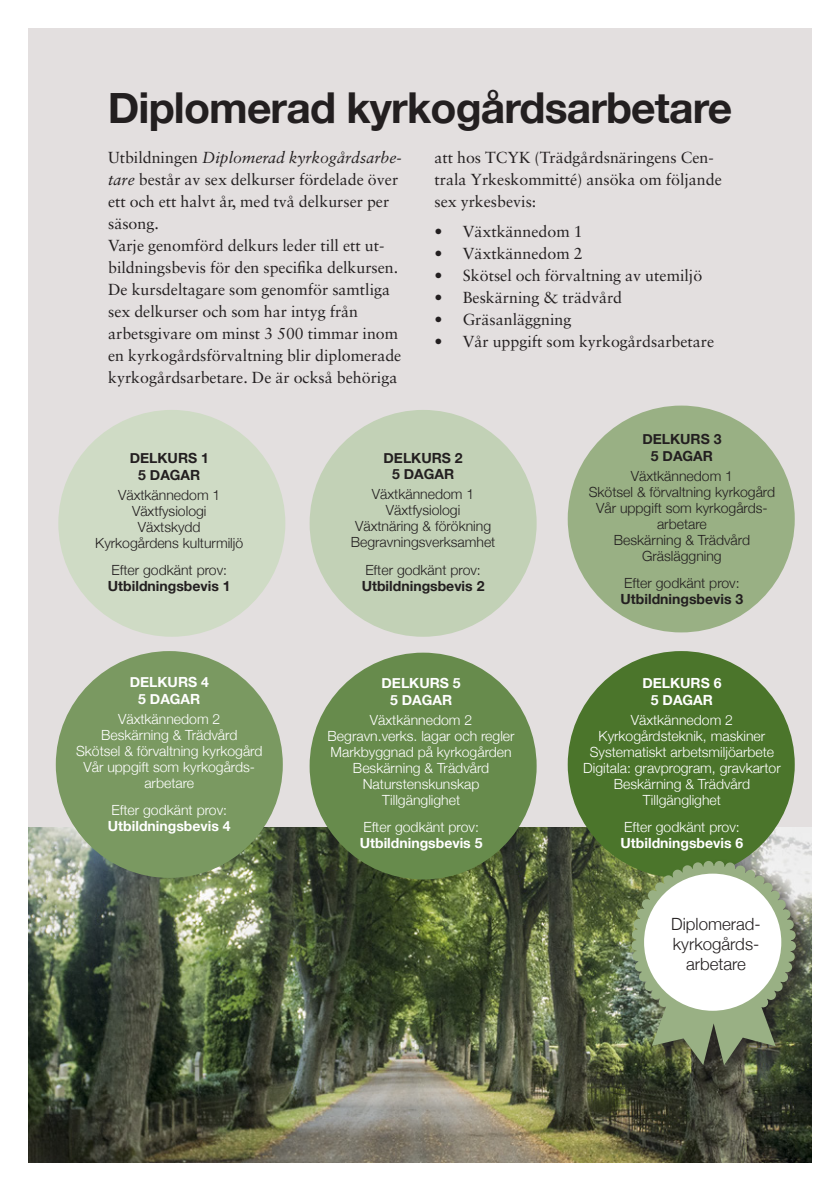
<style>
.page{position:relative;width:840px;height:1191px;background:#fff}
.page>*{position:absolute;margin:0;border:0;box-sizing:border-box;transform-origin:0 0}
.t1{font:700 42.6px "Helvetica Neue";letter-spacing:-.02em;color:#231f20}
.t2{font:300 16.8px/20px "Helvetica Neue";color:#231f20;text-align:center}
.t3{font:16px/22px "Sabon";color:#231f20}
.t4{font:16px "Sabon Italic Os F";color:#231f20}
.t5{font:300 14px/16px "Helvetica Neue";color:#fff;text-align:center}
.t6{font:300 14px/16px "Helvetica Neue";color:#231f20;text-align:center}
.t7{font:700 14px/16.8px "Helvetica Neue";color:#231f20;text-align:center}
.t8{font:700 14px/16.8px "Helvetica Neue";color:#fff;text-align:center}
.s1{font-family:"Sabon"}
.s2{font-family:"Sabon Italic Os F"}
</style>
<div class="page">
<div style="left:28px;top:28px;width:783px;height:1134px;background:#e3dfdf"></div>
<img style="left:28px;top:827px;width:783px;height:335px">
<div style="left:58px;top:410px;width:227px;height:227px;background:#cfdbc5;border-radius:50%"></div>
<div style="left:309px;top:410px;width:227px;height:227px;background:#c2d1b6;border-radius:50%"></div>
<div style="left:567px;top:405px;width:227px;height:227px;background:#99b084;border-radius:50%"></div>
<div style="left:56px;top:651px;width:227px;height:227px;background:#7a9961;border-radius:50%"></div>
<div style="left:309px;top:652px;width:227px;height:227px;background:#678b4c;border-radius:50%"></div>
<div style="left:567px;top:651px;width:227px;height:227px;background:#4b752b;border-radius:50%"></div>
<div style="left:628px;top:858px;width:185px;height:224px;background:#231f20;opacity:.75"></div>
<svg style="left:631px;top:861px;width:164px;height:204px;background:#7c8c6a"></svg>
<div style="left:643px;top:873px;width:137px;height:137px;background:#fff;border-radius:50%"></div>
<h1 class="t1" style="left:108px;top:75px;width:625px">Diplomerad kyrkogårdsarbetare</h1>
<p class="t4" style="left:108px;top:148px;width:295px"><span class="s1">Utbildningen</span> Diplomerad kyrkogårdsarbe-</p>
<p class="t3" style="left:108px;top:168px;width:294px"><span class="s2">tare</span> består av sex delkurser fördelade över ett och ett halvt år, med två delkurser per säsong.<br>Varje genomförd delkurs leder till ett ut&shy;bildningsbevis för den specifika delkursen.<br>De kursdeltagare som genomför samtliga sex delkurser och som har intyg från arbetsgivare om minst 3 500 timmar inom en kyrkogårdsförvaltning blir diplomerade kyrkogårdsarbetare. De är också behöriga</p>
<p class="t3" style="left:434px;top:146px;width:289px">att hos TCYK (Trädgårdsnäringens Cen&shy;trala Yrkeskommitté) ansöka om följande sex yrkesbevis:</p>
<p class="t3" style="left:434px;top:220px;width:149px">• Växtkännedom 1</p>
<p class="t3" style="left:434px;top:242px;width:149px">• Växtkännedom 2</p>
<p class="t3" style="left:434px;top:264px;width:269px">• Skötsel och förvaltning av utemiljö</p>
<p class="t3" style="left:434px;top:286px;width:189px">• Beskärning &amp; trädvård</p>
<p class="t3" style="left:434px;top:308px;width:138px">• Gräsanläggning</p>
<p class="t3" style="left:434px;top:330px;width:281px">• Vår uppgift som kyrkogårdsarbetare</p>
<p class="t7" style="left:130px;top:450px;width:81px">DELKURS 1<br>5 DAGAR</p>
<p class="t6" style="left:95px;top:486px;width:149px">Växtkännedom 1<br>Växtfysiologi<br>Växtskydd<br>Kyrkogårdens kulturmiljö</p>
<p class="t6" style="left:111px;top:561px;width:117px">Efter godkänt prov:</p>
<p class="t7" style="left:108px;top:578px;width:124px">Utbildningsbevis 1</p>
<p class="t8" style="left:130px;top:674px;width:81px">DELKURS 4<br>5 DAGAR</p>
<p class="t5" style="left:76px;top:709px;width:188px">Växtkännedom 2<br>Beskärning &amp; Trädvård<br>Skötsel &amp; förvaltning kyrkogård<br>Vår uppgift som kyrkogårds&shy;arbetare</p>
<p class="t5" style="left:111px;top:801px;width:117px">Efter godkänt prov:</p>
<p class="t8" style="left:108px;top:818px;width:124px">Utbildningsbevis 4</p>
<p class="t7" style="left:383px;top:449px;width:81px">DELKURS 2<br>5 DAGAR</p>
<p class="t6" style="left:350px;top:485px;width:146px">Växtkännedom 1<br>Växtfysiologi<br>Växtnäring &amp; förökning<br>Begravningsverksamhet</p>
<p class="t6" style="left:365px;top:561px;width:117px">Efter godkänt prov:</p>
<p class="t7" style="left:361px;top:578px;width:124px">Utbildningsbevis 2</p>
<p class="t8" style="left:381px;top:675px;width:81px">DELKURS 5<br>5 DAGAR</p>
<p class="t5" style="left:327px;top:710px;width:188px">Växtkännedom 2<br>Begravn.verks. lagar och regler<br>Markbyggnad på kyrkogården<br>Beskärning &amp; Trädvård<br>Naturstenskunskap<br>Tillgänglighet</p>
<p class="t5" style="left:363px;top:818px;width:117px">Efter godkänt prov:</p>
<p class="t8" style="left:359px;top:835px;width:124px">Utbildningsbevis 5</p>
<p class="t7" style="left:642px;top:431px;width:81px">DELKURS 3<br>5 DAGAR</p>
<p class="t6" style="left:588px;top:467px;width:188px">Växtkännedom 1<br>Skötsel &amp; förvaltning kyrkogård<br>Vår uppgift som kyrkogårds&shy;arbetare<br>Beskärning &amp; Trädvård<br>Gräsläggning</p>
<p class="t6" style="left:623px;top:574px;width:117px">Efter godkänt prov:</p>
<p class="t7" style="left:620px;top:591px;width:124px">Utbildningsbevis 3</p>
<p class="t8" style="left:642px;top:675px;width:81px">DELKURS 6<br>5 DAGAR</p>
<p class="t5" style="left:583px;top:710px;width:199px">Växtkännedom 2<br>Kyrkogårdsteknik, maskiner<br>Systematiskt arbetsmiljöarbete<br>Digitala: gravprogram, gravkartor<br>Beskärning &amp; Trädvård<br>Tillgänglighet</p>
<p class="t5" style="left:623px;top:818px;width:117px">Efter godkänt prov:</p>
<p class="t8" style="left:620px;top:835px;width:124px">Utbildningsbevis 6</p>
<p class="t2" style="left:671px;top:913px;width:91px">Diplomerad&shy;kyrkogårds&shy;arbetare</p>
</div>
